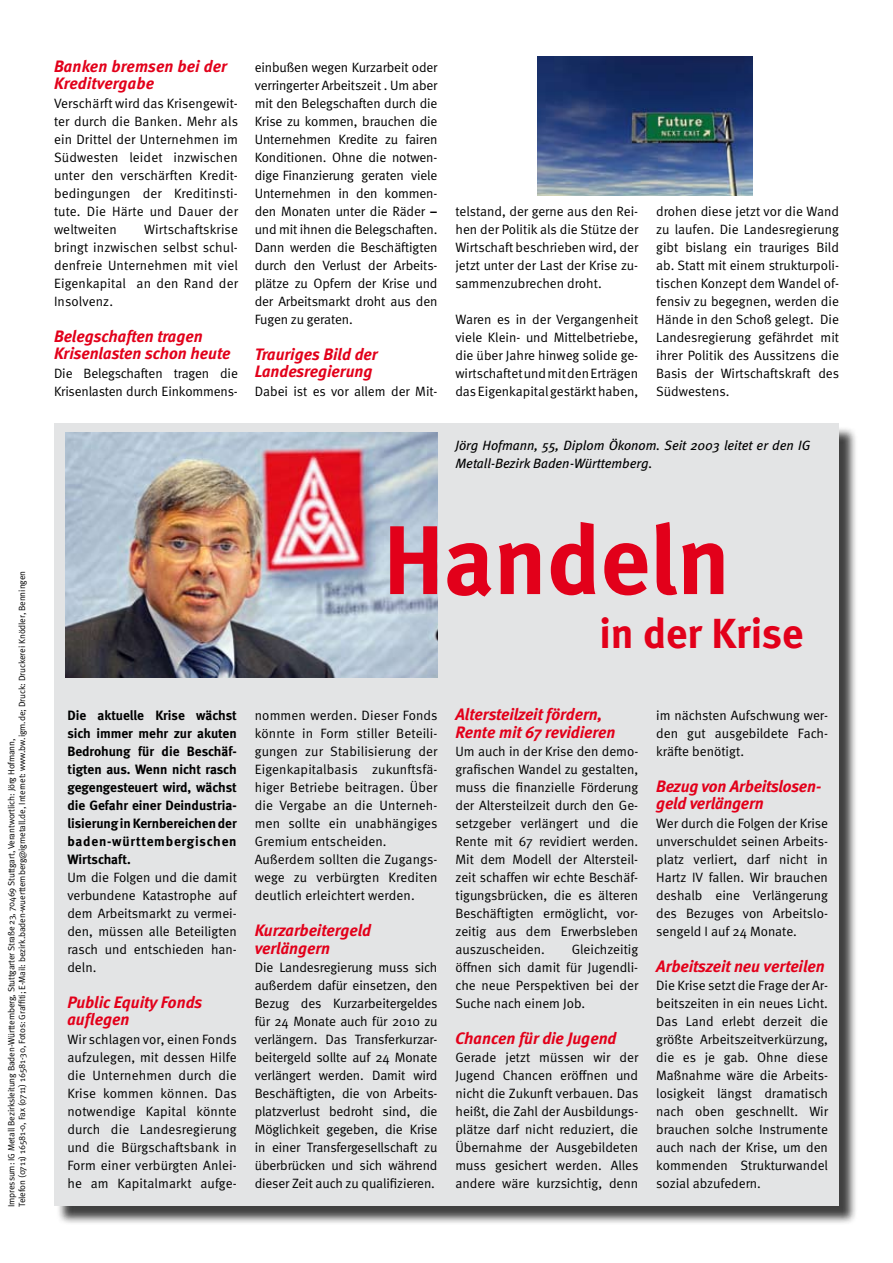
<style>
.page{position:relative;width:893px;height:1263px;background:#fff}
.page>*{position:absolute;margin:0;border:0;box-sizing:border-box;transform-origin:0 0}
.t1{font:700 97.5px "Meta";color:#e2001a}
.t2{font:700 42px "Meta";color:#e2001a}
.t3{font:italic 700 16.5px/16.5px "Meta";color:#e2001a}
.t4{font:13.5px/18px "Meta Normal";color:#000;text-align:justify}
.t5{font:700 13.5px/18px "Meta";letter-spacing:.025em;color:#000;text-align:justify}
.t6{font:italic 13.5px/18px "Meta";color:#000}
.t7{font:9px/10.8px "Meta Normal";letter-spacing:-.01em;color:#000}
.s1{font-family:"Meta";font-weight:700}
</style>
<div class="page">
<div style="left:56px;top:426px;width:808px;height:806px;background:#000;opacity:.75"></div>
<div style="left:54px;top:424px;width:785px;height:782px;background:#e3e4e5"></div>
<img style="left:65px;top:433px;width:372px;height:245px">
<img style="left:538px;top:57px;width:215px;height:138px">
<p class="t7" style="left:6px;top:1207px;width:638px;rotate:-90deg">Impressum: IG Metall Bezirksleitung Baden-Württemberg, Stuttgarter Straße 23, 70469 Stuttgart, Verantwortlich: Jörg Hofmann,<br>Telefon (0711) 16581-0, Fax (0711) 16581-30, Fotos: Graffiti; E-Mail: bezirk.baden-wuerttemberg@igmetall.de, Internet: www.bw.igm.de; Druck: Druckerei Knödler, Benningen</p>
<p class="t3" style="left:54px;top:58px;width:175px">Banken bremsen bei der<br>Kreditvergabe</p>
<p class="t4" style="left:54px;top:94px;width:186px">Verschärft wird das Krisengewit&shy;ter durch die Banken. Mehr als ein Drittel der Unternehmen im Südwesten leidet inzwischen unter den verschärften Kredit&shy;bedingungen der Kreditinsti&shy;tute. Die Härte und Dauer der weltweiten</p>
<p class="t4" style="left:54px;top:220px;width:186px;text-indent:90px">Wirtschaftskrise bringt inzwischen selbst schul&shy;denfreie Unternehmen mit viel Eigenkapital an den Rand der Insolvenz.</p>
<p class="t3" style="left:54px;top:328px;width:178px">Belegschaften tragen<br>Krisenlasten schon heute</p>
<p class="t4" style="left:54px;top:364px;width:185px">Die Belegschaften tragen die<br>Krisenlasten durch Einkommens-</p>
<p class="t4" style="left:255px;top:58px;width:184px">einbußen wegen Kurzarbeit oder verringerter Arbeitszeit . Um aber mit den Belegschaften durch die Krise zu kommen, brauchen die Unternehmen Kredite zu fairen Konditionen. Ohne die notwen&shy;dige Finanzierung geraten viele Unternehmen in den kommen&shy;den Monaten unter die Räder <span class="s1">– </span>und mit ihnen die Belegschaften.<br>Dann werden die Beschäftigten durch den Verlust der Arbeits&shy;plätze zu Opfern der Krise und der Arbeitsmarkt droht aus den Fugen zu geraten.</p>
<p class="t3" style="left:255px;top:346px;width:125px">Trauriges Bild der<br>Landesregierung</p>
<p class="t4" style="left:255px;top:382px;width:184px">Dabei ist es vor allem der Mit-</p>
<p class="t4" style="left:455px;top:202px;width:184px">telstand, der gerne aus den Rei&shy;hen der Politik als die Stütze der Wirtschaft beschrieben wird, der jetzt unter der Last der Krise zu&shy;sammenzubrechen droht.</p>
<p class="t4" style="left:455px;top:310px;width:184px">Waren es in der Vergangenheit viele Klein- und Mittelbetriebe, die über Jahre hinweg solide ge&shy;wirtschaftet und mit den Erträgen das Eigenkapital gestärkt haben,</p>
<p class="t4" style="left:656px;top:202px;width:184px">drohen diese jetzt vor die Wand zu laufen. Die Landesregierung gibt bislang ein trauriges Bild ab. Statt mit einem strukturpoli&shy;tischen Konzept dem Wandel of&shy;fensiv zu begegnen, werden die Hände in den Schoß gelegt. Die Landesregierung gefährdet mit ihrer Politik des Aussitzens die Basis der Wirtschaftskraft des Südwestens.</p>
<p class="t6" style="left:455px;top:436px;width:356px">Jörg Hofmann, 55, Diplom Ökonom. Seit 2003 leitet er den IG<br>Metall-Bezirk Baden-Württemberg.</p>
<h1 class="t1" style="left:383px;top:502px;width:348px">Handeln</h1>
<h2 class="t2" style="left:599px;top:608px;width:205px">in der Krise</h2>
<p class="t5" style="left:67px;top:706px;width:171px">Die aktuelle Krise wächst sich immer mehr zur akuten Bedrohung für die Beschäf&shy;tigten aus. Wenn nicht rasch gegengesteuert wird, wächst die Gefahr einer Deindustria&shy;lisierung in Kernbereichen der baden-württembergischen Wirtschaft.</p>
<p class="t4" style="left:67px;top:868px;width:171px">Um die Folgen und die damit verbundene Katastrophe auf dem Arbeitsmarkt zu vermei&shy;den, müssen alle Beteiligten rasch und entschieden han&shy;deln.</p>
<p class="t3" style="left:67px;top:994px;width:136px">Public Equity Fonds auflegen</p>
<p class="t4" style="left:67px;top:1030px;width:171px">Wir schlagen vor, einen Fonds aufzulegen, mit dessen Hilfe die Unternehmen durch die Krise kommen können. Das notwendige Kapital könnte durch die Landesregierung und die Bürgschaftsbank in Form einer verbürgten Anlei&shy;he am Kapitalmarkt aufge-</p>
<p class="t4" style="left:255px;top:706px;width:184px;text-align:left">nommen werden. Dieser Fonds könnte in Form stiller Beteili&shy;gungen zur Stabilisierung der<br>Eigenkapitalbasis zukunftsfä&shy;higer Betriebe beitragen. Über die Vergabe an die Unterneh&shy;men sollte ein unabhängiges<br>Gremium entscheiden.<br>Außerdem sollten die Zugangs&shy;wege zu verbürgten Krediten deutlich erleichtert werden.</p>
<p class="t3" style="left:255px;top:921px;width:118px;line-height:18px">Kurzarbeitergeld verlängern</p>
<p class="t4" style="left:255px;top:958px;width:184px">Die Landesregierung muss sich außerdem dafür einsetzen, den Bezug des Kurzarbeitergeldes für 24 Monate auch für 2010 zu verlängern. Das Transferkurzar&shy;beitergeld sollte auf 24 Monate verlängert werden. Damit wird Beschäftigten, die von Arbeits&shy;platzverlust bedroht sind, die Möglichkeit gegeben, die Krise in einer Transfergesellschaft zu überbrücken und sich während dieser Zeit auch zu qualifizieren.</p>
<p class="t3" style="left:455px;top:705px;width:161px;line-height:18px">Altersteilzeit fördern,<br>Rente mit 67 revidieren</p>
<p class="t4" style="left:455px;top:742px;width:184px">Um auch in der Krise den demo&shy;grafischen Wandel zu gestalten, muss die finanzielle Förderung der Altersteilzeit durch den Ge&shy;setzgeber verlängert und die Rente mit 67 revidiert werden.<br>Mit dem Modell der Altersteil&shy;zeit schaffen wir echte Beschäf&shy;tigungsbrücken, die es älteren Beschäftigten ermöglicht, vor&shy;zeitig aus dem Erwerbsleben auszuscheiden.</p>
<p class="t4" style="left:455px;top:940px;width:184px;text-indent:116px">Gleichzeitig öffnen sich damit für Jugendli&shy;che neue Perspektiven bei der Suche nach einem Job.</p>
<p class="t3" style="left:455px;top:1030px;width:162px">Chancen für die Jugend</p>
<p class="t4" style="left:455px;top:1048px;width:184px">Gerade jetzt müssen wir der Jugend Chancen eröffnen und nicht die Zukunft verbauen. Das heißt, die Zahl der Ausbildungs&shy;plätze darf nicht reduziert, die Übernahme der Ausgebildeten muss gesichert werden. Alles andere wäre kurzsichtig, denn</p>
<p class="t4" style="left:656px;top:706px;width:173px">im nächsten Aufschwung wer&shy;den gut ausgebildete Fach&shy;kräfte benötigt.</p>
<p class="t3" style="left:656px;top:778px;width:167px">Bezug von Arbeitslosen&shy;geld verlängern</p>
<p class="t4" style="left:656px;top:814px;width:173px">Wer durch die Folgen der Krise unverschuldet seinen Arbeits&shy;platz verliert, darf nicht in Hartz IV fallen. Wir brauchen deshalb eine Verlängerung des Bezuges von Arbeitslo&shy;sengeld I auf 24 Monate.</p>
<p class="t3" style="left:656px;top:958px;width:170px">Arbeitszeit neu verteilen</p>
<p class="t4" style="left:656px;top:976px;width:173px">Die Krise setzt die Frage der Ar&shy;beitszeiten in ein neues Licht.<br>Das Land erlebt derzeit die größte Arbeitszeitverkürzung, die es je gab. Ohne diese Maßnahme wäre die Arbeits&shy;losigkeit längst dramatisch nach oben geschnellt. Wir brauchen solche Instrumente auch nach der Krise, um den kommenden Strukturwandel sozial abzufedern.</p>
</div>
